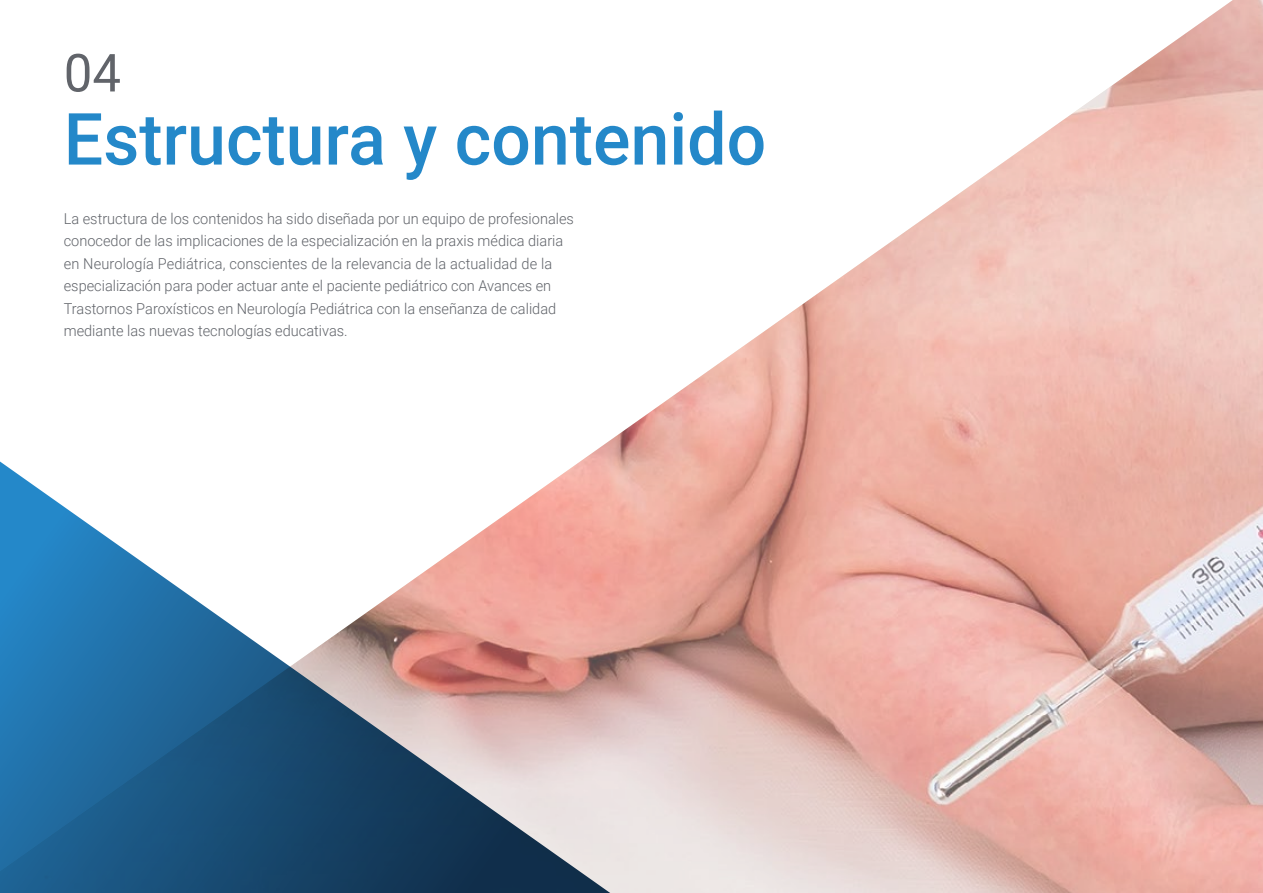
<style>
.page{position:relative;width:1263px;height:893px;background:#fff}
.page>*{position:absolute;margin:0;border:0;box-sizing:border-box;transform-origin:0 0}
.t1{font:500 72px "Roboto";color:#2488c9}
.t2{font:52.5px "Roboto";color:#61646a}
.t3{font:300 15px/22.5px "Roboto";color:#61646a}
</style>
<div class="page">
<img style="left:602px;top:0;width:661px;height:893px">
<svg style="left:0;top:446px;width:640px;height:447px"></svg>
<h2 class="t2" style="left:64px;top:36px;width:59px">04</h2>
<h1 class="t1" style="left:64px;top:89px;width:704px">Estructura y contenido</h1>
<p class="t3" style="left:64px;top:207px;width:512px">La estructura de los contenidos ha sido diseñada por un equipo de profesionales conocedor de las implicaciones de la especialización en la praxis médica diaria en Neurología Pediátrica, conscientes de la relevancia de la actualidad de la especialización para poder actuar ante el paciente pediátrico con Avances en Trastornos Paroxísticos en Neurología Pediátrica con la enseñanza de calidad mediante las nuevas tecnologías educativas.</p>
</div>
